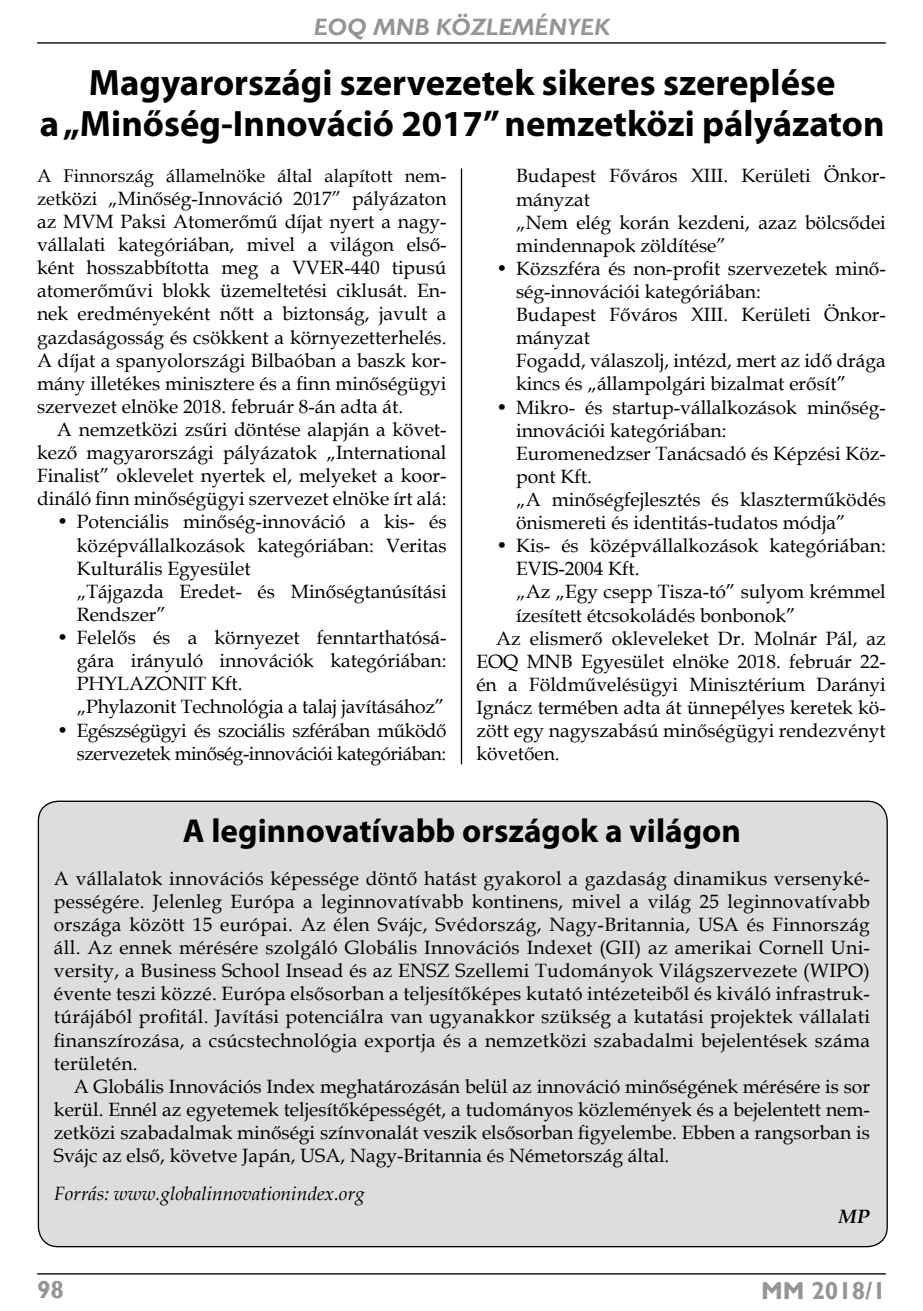
<style>
.page{position:relative;width:923px;height:1311px;background:#fff}
.page>*{position:absolute;margin:0;border:0;box-sizing:border-box;transform-origin:0 0}
.t1{font:700 36.75px/40.2px "Myriad Pro";color:#000;text-align:center}
.t2{font:700 33.25px "Myriad Pro";color:#000}
.t3{font:700 24.5px "Gill Sans";color:#939598}
.t4{font:italic 700 23.62px "Gill Sans";color:#939598}
.t5{font:19.25px/23.1px "Book Antiqua";color:#000}
.t6{font:19.25px/23.1px "Book Antiqua";letter-spacing:-.025em;color:#000;text-align:right}
.t7{font:italic 19.25px "Book Antiqua";color:#000}
.t8{font:italic 700 19.25px "Book Antiqua";color:#000}
.t9{font:18.38px "Book Antiqua";color:#000}
.s1{font-size:18.38px}
</style>
<div class="page">
<hr style="left:37px;top:42px;width:848px;height:2px;background:#000">
<hr style="left:37px;top:1272px;width:848px;height:2px;background:#000">
<hr style="left:461px;top:168px;width:1px;height:596px;background:#000">
<div style="left:38px;top:801px;width:849px;height:445px;background:#dcddde;border-radius:20px"></div>
<p class="t4" style="left:314px;top:13px;width:297px">EOQ MNB KÖZLEMÉNYEK</p>
<h1 class="t1" style="left:40px;top:62px;width:846px">Magyarországi szervezetek sikeres szereplése<br>a „Minőség-Innováció 2017” nemzetközi pályázaton</h1>
<p class="t9" style="left:37px;top:163px;width:411px">A Finnország államelnöke által alapított nem-</p>
<p class="t5" style="left:37px;top:186px;width:411px;text-align:justify"><span class="s1">zet</span>közi „Minőség-Innováció 2017” pályázaton az MVM Paksi Atomerőmű díjat nyert a nagy&shy;vállalati kategóriában, mivel a világon első&shy;ként hosszabbította meg a VVER-440 tipusú atomerőművi blokk üzemeltetési ciklusát. En&shy;nek eredményeként nőtt a biztonság, javult a gazdaságosság és csökkent a környezetterhelés.<br>A díjat a spanyolországi Bilbaóban a baszk kor&shy;mány illetékes minisztere és a finn minőségügyi szervezet elnöke 2018. február 8-án adta át.</p>
<p class="t5" style="left:37px;top:417px;width:411px;text-align:justify;text-indent:20px">A nemzetközi zsűri döntése alapján a követ&shy;kező magyarországi pályázatok „International Finalist” oklevelet nyertek el, melyeket a koor&shy;dináló finn minőségügyi szervezet elnöke írt alá:</p>
<p class="t5" style="left:77px;top:510px;width:371px;text-indent:-20px">• Potenciális minőség-innováció a kis- és középvállalkozások kategóriában: Veritas<br>Kulturális Egyesület<br>„Tájgazda Eredet- és Minőségtanúsítási<br>Rendszer”</p>
<p class="t5" style="left:77px;top:625px;width:371px;text-indent:-20px">• Felelős és a környezet fenntarthatósá&shy;gára irányuló innovációk kategóriában:<br>PHYLAZONIT Kft.<br>„Phylazonit Technológia a talaj javításához”</p>
<p class="t6" style="left:57px;top:718px;width:391px">• Egészségügyi és szociális szférában működő szervezetek minőség-innovációi kategóriában:</p>
<p class="t5" style="left:516px;top:164px;width:371px">Budapest Főváros XIII. Kerületi Önkor&shy;mányzat<br>„Nem elég korán kezdeni, azaz bölcsődei mindennapok zöldítése”</p>
<p class="t5" style="left:516px;top:256px;width:371px;text-indent:-20px">• Közszféra és non-profit szervezetek minő&shy;ség-innovációi kategóriában:<br>Budapest Főváros XIII. Kerületi Önkor&shy;mányzat<br>Fogadd, válaszolj, intézd, mert az idő drága kincs és „állampolgári bizalmat erősít”</p>
<p class="t5" style="left:516px;top:395px;width:371px;text-indent:-20px">• Mikro- és startup-vállalkozások minőség&shy;innovációi kategóriában:<br>Euromenedzser Tanácsadó és Képzési Köz&shy;pont Kft.<br>„A minőségfejlesztés és klaszterműködés önismereti és identitás-tudatos módja”</p>
<p class="t5" style="left:496px;top:533px;width:391px">• Kis- és középvállalkozások kategóriában:</p>
<p class="t5" style="left:516px;top:556px;width:125px">EVIS-2004 Kft.</p>
<p class="t5" style="left:516px;top:580px;width:371px">„Az „Egy csepp Tisza-tó” sulyom krémmel</p>
<p class="t5" style="left:516px;top:603px;width:281px">ízesített étcsokoládés bonbonok”</p>
<p class="t5" style="left:496px;top:626px;width:391px">Az elismerő okleveleket Dr. Molnár Pál, az</p>
<p class="t5" style="left:476px;top:649px;width:411px">EOQ MNB Egyesület elnöke 2018. február 22-</p>
<p class="t5" style="left:476px;top:672px;width:411px">én a Földművelésügyi Minisztérium Darányi</p>
<p class="t5" style="left:476px;top:695px;width:411px">Ignácz termében adta át ünnepélyes keretek kö-</p>
<p class="t5" style="left:476px;top:718px;width:411px">zött egy nagyszabású minőségügyi rendezvényt</p>
<p class="t5" style="left:476px;top:741px;width:85px">követően.</p>
<h2 class="t2" style="left:183px;top:808px;width:559px">A leginnovatívabb országok a világon</h2>
<p class="t5" style="left:54px;top:866px;width:817px;text-align:justify">A vállalatok innovációs képessége döntő hatást gyakorol a gazdaság dinamikus versenyké&shy;pességére. Jelenleg Európa a leginnovatívabb kontinens, mivel a világ 25 leginnovatívabb országa között 15 európai. Az élen Svájc, Svédország, Nagy-Britannia, USA és Finnország áll. Az ennek mérésére szolgáló Globális Innovációs Indexet (GII) az amerikai Cornell Uni&shy;versity, a Business School Insead és az ENSZ Szellemi Tudományok Világszervezete (WIPO) évente teszi közzé. Európa elsősorban a teljesítőképes kutató intézeteiből és kiváló infrastruk&shy;túrájából profitál. Javítási potenciálra van ugyanakkor szükség a kutatási projektek vállalati finanszírozása, a csúcstechnológia exportja és a nemzetközi szabadalmi bejelentések száma területén.</p>
<p class="t5" style="left:54px;top:1074px;width:817px;text-align:justify;text-indent:20px">A Globális Innovációs Index meghatározásán belül az innováció minőségének mérésére is sor kerül. Ennél az egyetemek teljesítőképességét, a tudományos közlemények és a bejelentett nem&shy;zetközi szabadalmak minőségi színvonalát veszik elsősorban figyelembe. Ebben a rangsorban is Svájc az első, követve Japán, USA, Nagy-Britannia és Németország által.</p>
<p class="t7" style="left:54px;top:1179px;width:312px">Forrás: www.globalinnovationindex.org</p>
<p class="t8" style="left:838px;top:1203px;width:33px">MP</p>
<p class="t3" style="left:37px;top:1274px;width:29px">98</p>
<p class="t3" style="left:761px;top:1275px;width:126px">MM 2018/1</p>
</div>
